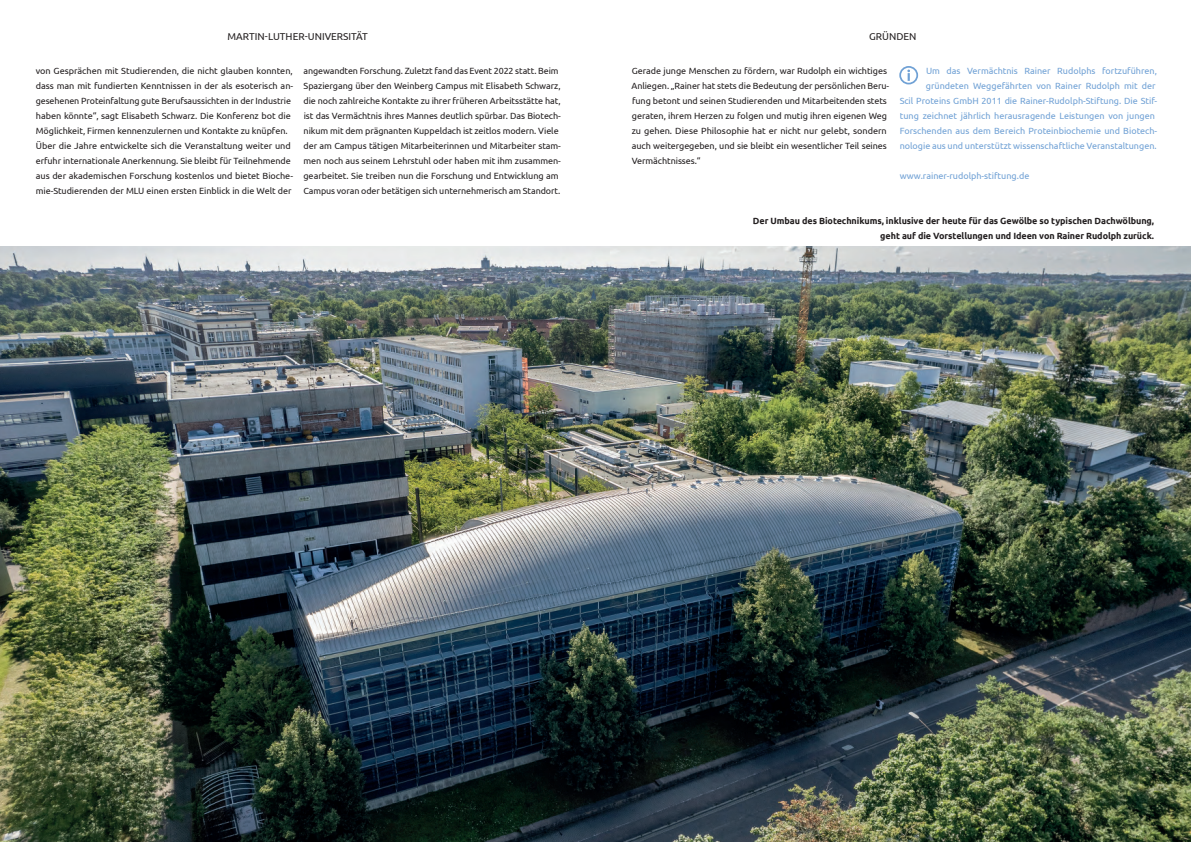
<style>
.page{position:relative;width:1191px;height:842px;background:#fff}
.page>*{position:absolute;margin:0;border:0;box-sizing:border-box;transform-origin:0 0}
.t1{font:10px "Ubuntu";color:#231f20}
.t2{font:9px/15px "Ubuntu";letter-spacing:-.005em;color:#231f20}
.t3{font:9px/15px "Ubuntu";color:#70a1d5;text-align:right}
.t4{font:700 9px/15px "Ubuntu";letter-spacing:-.005em;color:#231f20;text-align:right}
</style>
<div class="page">
<div style="left:899px;top:66px;width:19px;height:18px;border:2px solid #70a1d5;border-radius:50%"></div>
<svg style="left:907px;top:70px;width:3px;height:11px"></svg>
<img style="left:0;top:246px;width:1191px;height:596px">
<p class="t1" style="left:227px;top:30px;width:142px">MARTIN-LUTHER-UNIVERSITÄT</p>
<p class="t2" style="left:36px;top:63px;width:259px">von Gesprächen mit Studierenden, die nicht glauben konnten, dass man mit fundierten Kenntnissen in der als esoterisch an&shy;gesehenen Proteinfaltung gute Berufsaussichten in der Industrie haben könnte“, sagt Elisabeth Schwarz. Die Konferenz bot die Möglichkeit, Firmen kennenzulernen und Kontakte zu knüpfen.<br>Über die Jahre entwickelte sich die Veranstaltung weiter und erfuhr internationale Anerkennung. Sie bleibt für Teilnehmende aus der akademischen Forschung kostenlos und bietet Bioche&shy;mie-Studierenden der MLU einen ersten Einblick in die Welt der</p>
<p class="t2" style="left:303px;top:63px;width:259px">angewandten Forschung. Zuletzt fand das Event 2022 statt. Beim Spaziergang über den Weinberg Campus mit Elisabeth Schwarz, die noch zahlreiche Kontakte zu ihrer früheren Arbeitsstätte hat, ist das Vermächtnis ihres Mannes deutlich spürbar. Das Biotech&shy;nikum mit dem prägnanten Kuppeldach ist zeitlos modern. Viele der am Campus tätigen Mitarbeiterinnen und Mitarbeiter stam&shy;men noch aus seinem Lehrstuhl oder haben mit ihm zusammen&shy;gearbeitet. Sie treiben nun die Forschung und Entwicklung am Campus voran oder betätigen sich unternehmerisch am Standort.</p>
<p class="t1" style="left:869px;top:30px;width:49px">GRÜNDEN</p>
<p class="t2" style="left:631px;top:63px;width:259px">Gerade junge Menschen zu fördern, war Rudolph ein wichtiges Anliegen. „Rainer hat stets die Bedeutung der persönlichen Beru&shy;fung betont und seinen Studierenden und Mitarbeitenden stets geraten, ihrem Herzen zu folgen und mutig ihren eigenen Weg zu gehen. Diese Philosophie hat er nicht nur gelebt, sondern auch weitergegeben, und sie bleibt ein wesentlicher Teil seines Vermächtnisses.“</p>
<p class="t3" style="left:899px;top:63px;width:259px">Um das Vermächtnis Rainer Rudolphs fortzuführen, gründeten Weggefährten von Rainer Rudolph mit der<br>Scil Proteins GmbH 2011 die Rainer-Rudolph-Stiftung. Die Stif&shy;tung zeichnet jährlich herausragende Leistungen von jungen Forschenden aus dem Bereich Proteinbiochemie und Biotech&shy;nologie aus und unterstützt wissenschaftliche Veranstaltungen.</p>
<p class="t3" style="left:899px;top:168px;width:131px">www.rainer-rudolph-stiftung.de</p>
<p class="t4" style="left:753px;top:213px;width:403px">Der Umbau des Biotechnikums, inklusive der heute für das Gewölbe so typischen Dachwölbung, geht auf die Vorstellungen und Ideen von Rainer Rudolph zurück.</p>
</div>
